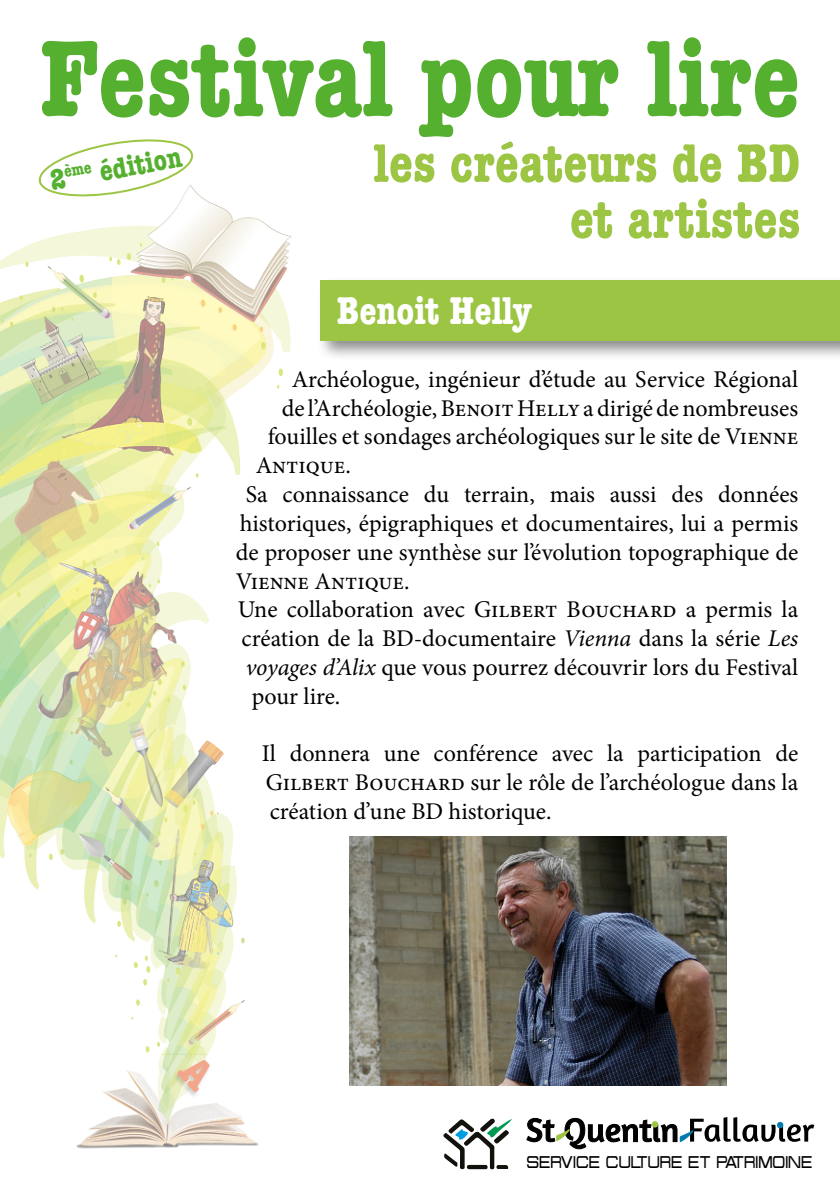
<style>
.page{position:relative;width:840px;height:1191px;background:#fff}
.page>*{position:absolute;margin:0;border:0;box-sizing:border-box;transform-origin:0 0}
.t1{font:700 condensed 112px "American Typewriter";color:#55b030}
.t2{font:700 condensed 56px/56px "American Typewriter";color:#9cc544;text-align:right}
.t3{font:700 condensed 40px "American Typewriter";color:#fff}
.t4{font:700 condensed 30px "American Typewriter";color:#55b030}
.t5{font:24px/28.8px "Minion Pro";color:#000;text-align:justify}
.t6{font:16.8px "Probert";color:#000;scale:.87 1}
.s1{font-style:italic}
</style>
<div class="page">
<img style="left:0;top:189px;width:292px;height:960px">
<svg style="left:526px;top:1117px;width:287px;height:33px"></svg>
<svg style="left:443px;top:1118px;width:68px;height:51px"></svg>
<svg style="left:38px;top:139px;width:156px;height:60px"></svg>
<div style="left:316px;top:276px;width:523px;height:85px;background:#000;opacity:.45"></div>
<div style="left:320px;top:280px;width:519px;height:61px;background:#9cc544"></div>
<img style="left:349px;top:836px;width:377px;height:249px">
<h1 class="t1" style="left:40px;top:-11px;width:761px">Festival pour lire</h1>
<p class="t4" style="left:46px;top:156px;width:135px;rotate:-10deg">2<sup>ème</sup> édition</p>
<h2 class="t2" style="left:373px;top:134px;width:428px">les créateurs de BD et artistes</h2>
<h3 class="t3" style="left:336px;top:279px;width:196px">Benoit Helly</h3>
<p class="t5" style="left:291px;top:365px;width:508px">Archéologue, ingénieur d’étude au Service Régional</p>
<p class="t5" style="left:281px;top:394px;width:517px">de l’Archéologie, Benoit Helly a dirigé de nombreuses</p>
<p class="t5" style="left:267px;top:422px;width:532px">fouilles et sondages archéologiques sur le site de Vienne</p>
<p class="t5" style="left:255px;top:451px;width:97px">Antique.</p>
<p class="t5" style="left:245px;top:480px;width:554px">Sa connaissance du terrain, mais aussi des données</p>
<p class="t5" style="left:239px;top:509px;width:559px">historiques, épigraphiques et documentaires, lui a permis</p>
<p class="t5" style="left:235px;top:538px;width:564px">de proposer une synthèse sur l’évolution topographique de</p>
<p class="t5" style="left:235px;top:566px;width:175px">Vienne Antique.</p>
<p class="t5" style="left:237px;top:595px;width:561px">Une collaboration avec Gilbert Bouchard a permis la</p>
<p class="t5" style="left:241px;top:624px;width:558px">création de la BD-documentaire <span class="s1">Vienna</span> dans la série <span class="s1">Les</span></p>
<p class="t5" style="left:245px;top:653px;width:554px"><span class="s1">voyages d’Alix</span> que vous pourrez découvrir lors du Festival</p>
<p class="t5" style="left:251px;top:682px;width:90px">pour lire.</p>
<p class="t5" style="left:261px;top:739px;width:538px">Il donnera une conférence avec la participation de Gilbert Bouchard sur le rôle de l’archéologue dans la création d’une BD historique.</p>
<p class="t6" style="left:526px;top:1152px;width:330px">SERVICE CULTURE ET PATRIMOINE</p>
</div>
